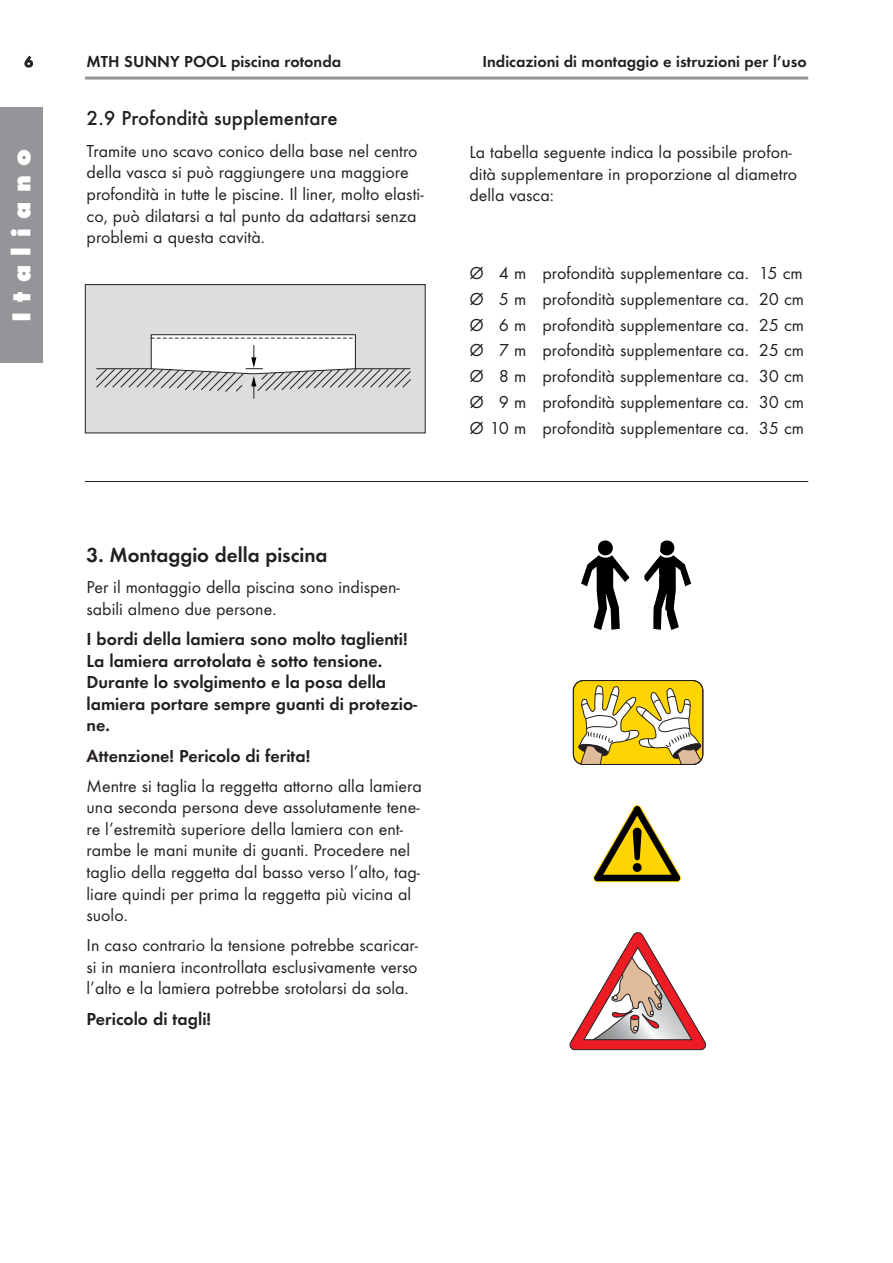
<style>
.page{position:relative;width:893px;height:1263px;background:#fff}
.page>*{position:absolute;margin:0;border:0;box-sizing:border-box;transform-origin:0 0}
.t1{font:800 27px "Function";letter-spacing:.355em;color:#fff}
.t2{font:500 21px "Function";color:#231f20}
.t3{font:700 21px "Function";color:#231f20}
.t4{font:18px/21.6px "Function";color:#231f20}
.t5{font:700 18px/21.6px "Function";color:#231f20}
.t6{font:700 16.5px "Function";color:#231f20}
.t7{font:700 15px "Function";color:#231f20}
</style>
<div class="page">
<div style="left:1px;top:108px;width:42px;height:255px;background:#939598"></div>
<hr style="left:85px;top:77px;width:723px;height:3px;background:#939598">
<div style="left:85px;top:285px;width:340px;height:148px;background:#dcddde"></div>
<svg style="left:96px;top:334px;width:315px;height:64px"></svg>
<div style="left:85px;top:284px;width:340px;height:149px;border:1px solid #231f20"></div>
<svg style="left:644px;top:540px;width:47px;height:90px"></svg>
<svg style="left:581px;top:540px;width:48px;height:90px"></svg>
<svg style="left:593px;top:805px;width:88px;height:78px"></svg>
<svg style="left:572px;top:680px;width:131px;height:85px"></svg>
<svg style="left:569px;top:932px;width:137px;height:118px"></svg>
<hr style="left:85px;top:481px;width:723px;height:1px;background:#231f20">
<p class="t7" style="left:24px;top:56px;width:10px">6</p>
<p class="t6" style="left:482px;top:54px;width:326px">Indicazioni di montaggio e istruzioni per l’uso</p>
<p class="t2" style="left:87px;top:110px;width:252px">2.9 Profondità supplementare</p>
<p class="t4" style="left:87px;top:142px;width:338px">Tramite uno scavo conico della base nel centro della vasca si può raggiungere una maggiore profondità in tutte le piscine. Il liner, molto elasti&shy;co, può dilatarsi a tal punto da adattarsi senza problemi a questa cavità.</p>
<p class="t4" style="left:469px;top:143px;width:329px">La tabella seguente indica la possibile profon&shy;dità supplementare in proporzione al diametro della vasca:</p>
<p class="t4" style="left:469px;top:261px;width:336px;line-height:25.8px;text-align:justify">Ø 4 m profondità supplementare ca. 15 cm Ø 5 m profondità supplementare ca. 20 cm Ø 6 m profondità supplementare ca. 25 cm Ø 7 m profondità supplementare ca. 25 cm Ø 8 m profondità supplementare ca. 30 cm Ø 9 m profondità supplementare ca. 30 cm Ø 10 m profondità supplementare ca. 35 cm</p>
<p class="t6" style="left:87px;top:54px;width:256px">MTH SUNNY POOL piscina rotonda</p>
<h1 class="t1" style="left:11px;top:322px;width:175px;rotate:-90deg">Italiano</h1>
<p class="t3" style="left:87px;top:546px;width:242px">3. Montaggio della piscina</p>
<p class="t4" style="left:87px;top:578px;width:315px">Per il montaggio della piscina sono indispen&shy;sabili almeno due persone.</p>
<p class="t5" style="left:87px;top:630px;width:332px">I bordi della lamiera sono molto taglienti!<br>La lamiera arrotolata è sotto tensione.<br>Durante lo svolgimento e la posa della lamiera portare sempre guanti di protezio&shy;ne.</p>
<p class="t5" style="left:87px;top:746px;width:225px">Attenzione! Pericolo di ferita!</p>
<p class="t4" style="left:87px;top:776px;width:337px">Mentre si taglia la reggetta attorno alla lamiera una seconda persona deve assolutamente tene&shy;re l’estremità superiore della lamiera con ent&shy;rambe le mani munite di guanti. Procedere nel taglio della reggetta dal basso verso l’alto, tag&shy;liare quindi per prima la reggetta più vicina al suolo.</p>
<p class="t4" style="left:87px;top:936px;width:333px;text-align:justify">In caso contrario la tensione potrebbe scaricar&shy;si in maniera incontrollata esclusivamente verso l’alto e la lamiera potrebbe srotolarsi da sola.</p>
<p class="t5" style="left:87px;top:1009px;width:126px">Pericolo di tagli!</p>
</div>
